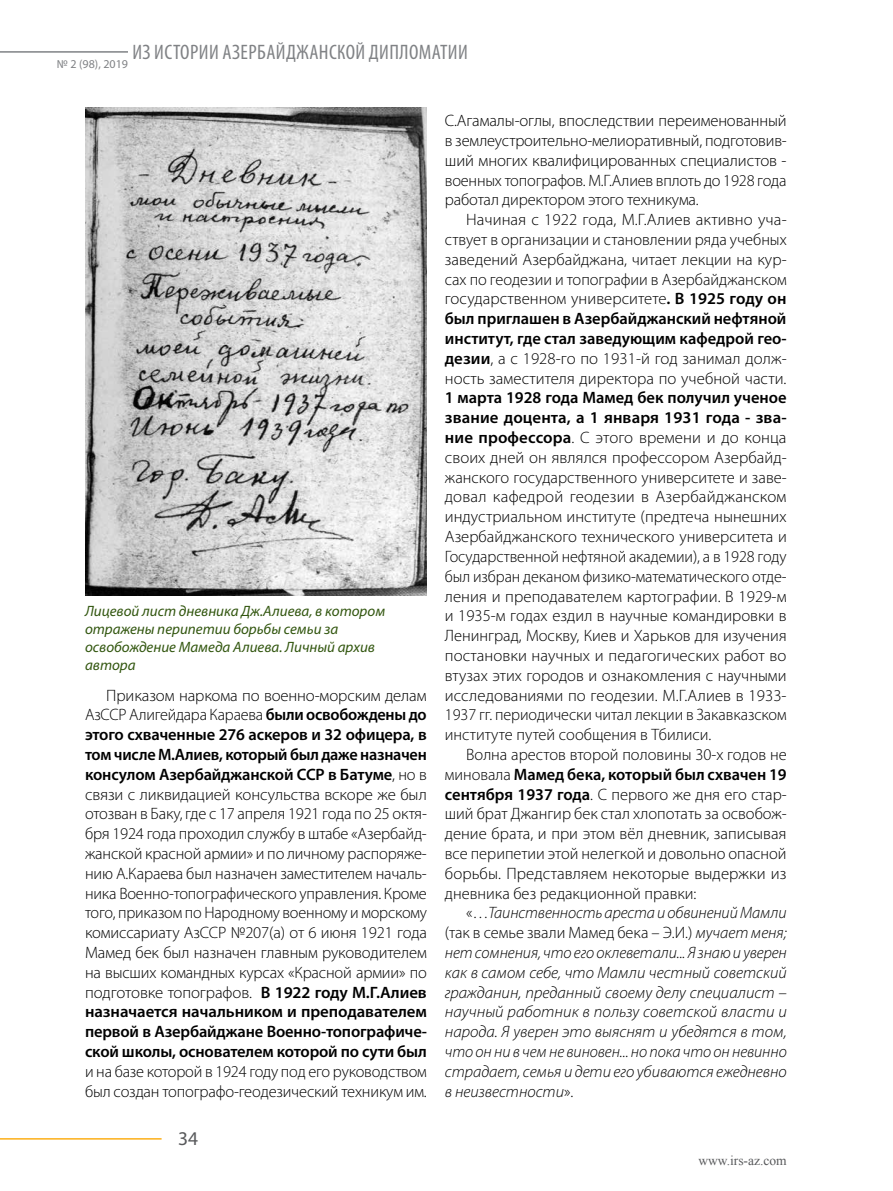
<style>
.page{position:relative;width:893px;height:1191px;background:#fff}
.page>*{position:absolute;margin:0;border:0;box-sizing:border-box;transform-origin:0 0}
.t1{font:condensed 21px "Myriad Pro";letter-spacing:.02em;color:#808285}
.t2{font:19.5px "Myriad Pro";color:#58595b}
.t3{font:300 16.5px/19.8px "Myriad Pro";letter-spacing:-.005em;color:#000;text-align:justify}
.t4{font:italic 300 16.5px/19.8px "Myriad Pro";color:#000;text-align:justify}
.t5{font:italic 15px/18px "Myriad Pro";color:#32560f}
.t6{font:13.5px "Times New Roman";color:#58595b}
.s1{font-weight:600}
.s2{font-style:normal}
</style>
<div class="page">
<hr style="left:0;top:51px;width:128px;height:2px;background:#808285">
<hr style="left:0;top:1138px;width:162px;height:1px;background:#fcaf17">
<img style="left:85px;top:108px;width:342px;height:487px">
<p class="t1" style="left:57px;top:39px;width:412px"><sub>№</sub> <sub>2</sub> <sub>(98),</sub> <sub>2019</sub> ИЗ ИСТОРИИ АЗЕРБАЙДЖАНСКОЙ ДИПЛОМАТИИ</p>
<p class="t5" style="left:85px;top:601px;width:302px">Лицевой лист дневника Дж.Алиева, в котором отражены перипетии борьбы семьи за освобождение Мамеда Алиева. Личный архив автора</p>
<p class="t3" style="left:85px;top:685px;width:343px;text-indent:21px">Приказом наркома по военно-морским делам АзССР Алигейдара Караева <span class="s1">были освобождены до этого схваченные 276 аскеров и 32 офицера, в том числе М.Алиев, который был даже назначен консулом Азербайджанской ССР в Батуме</span>, но в связи с ликвидацией консульства вскоре же был отозван в Баку, где с 17 апреля 1921 года по 25 октя&shy;бря 1924 года проходил службу в штабе «Азербайд&shy;жанской красной армии» и по личному распоряже&shy;нию А.Караева был назначен заместителем началь&shy;ника Военно-топографического управления. Кроме того, приказом по Народному военному и морскому комиссариату АзССР №207(а) от 6 июня 1921 года Мамед бек был назначен главным руководителем на высших командных курсах «Красной армии» по подготовке топографов. <span class="s1">В 1922 году М.Г.Алиев назначается начальником и преподавателем первой в Азербайджане Военно-топографиче&shy;ской школы, основателем которой по сути был</span></p>
<p class="t3" style="left:85px;top:1061px;width:343px">и на базе которой в 1924 году под его руководством был создан топографо-геодезический техникум им.</p>
<p class="t2" style="left:178px;top:1126px;width:22px">34</p>
<p class="t3" style="left:445px;top:111px;width:343px">С.Агамалы-оглы, впоследствии переименованный в землеустроительно-мелиоративный, подготовив&shy;ший многих квалифицированных специалистов - военных топографов. М.Г.Алиев вплоть до 1928 года работал директором этого техникума.</p>
<p class="t3" style="left:445px;top:210px;width:343px;text-indent:21px">Начиная с 1922 года, М.Г.Алиев активно уча&shy;ствует в организации и становлении ряда учебных заведений Азербайджана, читает лекции на кур&shy;сах по геодезии и топографии в Азербайджанском государственном университете<span class="s1">. В 1925 году он был приглашен в Азербайджанский нефтяной институт, где стал заведующим кафедрой гео&shy;дезии</span>, а с 1928-го по 1931-й год занимал долж&shy;ность заместителя директора по учебной части.</p>
<p class="t3" style="left:445px;top:388px;width:343px"><span class="s1">1 марта 1928 года Мамед бек получил ученое звание доцента, а 1 января 1931 года - зва&shy;ние профессора</span>. С этого времени и до конца своих дней он являлся профессором Азербайд&shy;жанского государственного университете и заве&shy;довал кафедрой геодезии в Азербайджанском индустриальном институте (предтеча нынешних Азербайджанского технического университета и Государственной нефтяной академии), а в 1928 году был избран деканом физико-математического отде&shy;ления и преподавателем картографии. В 1929-м и 1935-м годах ездил в научные командировки в Ленинград, Москву, Киев и Харьков для изучения постановки научных и педагогических работ во втузах этих городов и ознакомления с научными исследованиями по геодезии. М.Г.Алиев в 1933- 1937 гг. периодически читал лекции в Закавказском институте путей сообщения в Тбилиси.</p>
<p class="t3" style="left:445px;top:744px;width:343px;text-indent:21px">Волна арестов второй половины 30-х годов не миновала <span class="s1">Мамед бека, который был схвачен 19 сентября 1937 года</span>. С первого же дня его стар&shy;ший брат Джангир бек стал хлопотать за освобож&shy;дение брата, и при этом вёл дневник, записывая все перипетии этой нелегкой и довольно опасной борьбы. Представляем некоторые выдержки из дневника без редакционной правки:</p>
<p class="t4" style="left:445px;top:903px;width:344px;text-indent:21px"><span class="s2">«…</span>Таинственность ареста и обвинений Мамли <span class="s2">(так в семье звали Мамед бека – Э.И.)</span> мучает меня; нет сомнения, что его оклеветали... Я знаю и уверен как в самом себе, что Мамли честный советский гражданин, преданный своему делу специалист – научный работник в пользу советской власти и народа. Я уверен это выяснят и убедятся в том, что он ни в чем не виновен... но пока что он невинно страдает, семья и дети его убиваются ежедневно в неизвестности<span class="s2">».</span></p>
<p class="t6" style="left:698px;top:1151px;width:90px">www.irs-az.com</p>
</div>
